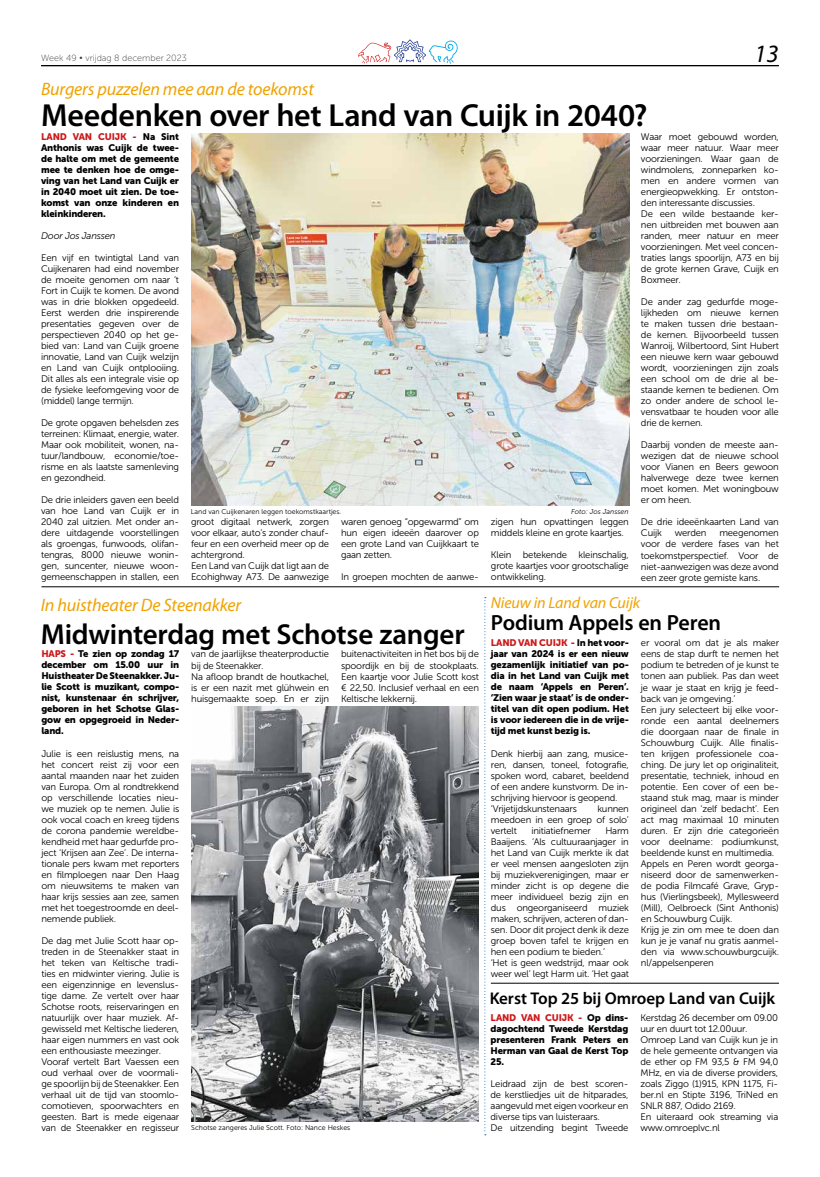
<style>
.page{position:relative;width:820px;height:1177px;background:#fff}
.page>*{position:absolute;margin:0;border:0;box-sizing:border-box;transform-origin:0 0}
.t1{font:600 32px "Myriad Pro";letter-spacing:-.01em;color:#000}
.t2{font:600 29px "Myriad Pro";letter-spacing:-.01em;color:#000}
.t3{font:italic 25px "Myriad Pro";color:#000}
.t4{font:600 22px "Myriad Pro";letter-spacing:-.01em;color:#000}
.t5{font:italic 18px "Myriad Pro";letter-spacing:-.01em;color:#f0a200}
.t6{font:600 17px "Myriad Pro";letter-spacing:-.01em;color:#000}
.t7{font:italic 16px "Myriad Pro";letter-spacing:-.01em;color:#f0a200}
.t8{font:9.5px/11px "Museo Sans 300";letter-spacing:-.02em;color:#000;text-align:justify}
.t9{font:9.5px/11px "Museo Sans 900";letter-spacing:-.02em;color:#000;text-align:justify}
.t10{font:italic 9.5px "Museo Sans 300";letter-spacing:-.02em;color:#000}
.t11{font:9px "Museo Sans 100";color:#3c3c3b}
.t12{font:7px "Museo Sans 300";color:#000}
.t13{font:italic 7px "Museo Sans 300";color:#000}
.s1{color:#cd1719}
</style>
<div class="page">
<svg style="left:358px;top:39px;width:99px;height:25px"></svg>
<hr style="left:41px;top:65px;width:737px;height:1px;background:#000">
<hr style="left:41px;top:586px;width:737px;height:1px;background:#000">
<hr style="left:490px;top:982px;width:288px;height:1px;background:#000">
<img style="left:191px;top:133px;width:437px;height:372px">
<img style="left:191px;top:706px;width:288px;height:415px">
<svg style="left:484px;top:597px;width:1px;height:538px"></svg>
<p class="t11" style="left:41px;top:53px;width:147px">Week 49 • vrijdag 8 december 2023</p>
<h3 class="t3" style="left:754px;top:38px;width:26px">13</h3>
<h3 class="t5" style="left:41px;top:78px;width:274px">Burgers puzzelen mee aan de toekomst</h3>
<h1 class="t1" style="left:41px;top:95px;width:607px">Meedenken over het Land van Cuijk in 2040?</h1>
<p class="t9" style="left:41px;top:131px;width:139px"><span class="s1">LAND VAN CUIJK -</span> Na Sint Anthonis was Cuijk de twee&shy;de halte om met de gemeente mee te denken hoe de omge&shy;ving van het Land van Cuijk er in 2040 moet uit zien. De toe&shy;komst van onze kinderen en kleinkinderen.</p>
<p class="t10" style="left:41px;top:231px;width:76px">Door Jos Janssen</p>
<p class="t8" style="left:41px;top:252px;width:139px">Een vijf en twintigtal Land van Cuijkenaren had eind november de moeite genomen om naar ’t Fort in Cuijk te komen. De avond was in drie blokken opgedeeld.<br>Eerst werden drie inspirerende presentaties gegeven over de perspectieven 2040 op het ge&shy;bied van: Land van Cuijk groene innovatie, Land van Cuijk welzijn en Land van Cuijk ontplooiing.<br>Dit alles als een integrale visie op de fysieke leefomgeving voor de (middel) lange termijn.</p>
<p class="t8" style="left:41px;top:417px;width:139px">De grote opgaven behelsden zes terreinen: Klimaat, energie, water.<br>Maar ook mobiliteit, wonen, na&shy;tuur/landbouw, economie/toe&shy;risme en als laatste samenleving en gezondheid.</p>
<p class="t8" style="left:41px;top:494px;width:139px">De drie inleiders gaven een beeld van hoe Land van Cuijk er in 2040 zal uitzien. Met onder an&shy;dere uitdagende voorstellingen als groengas, funwoods, olifan&shy;tengras, 8000 nieuwe wonin&shy;gen, suncenter, nieuwe woon&shy;gemeenschappen in stallen, een</p>
<p class="t8" style="left:640px;top:131px;width:139px;text-align:left">Waar moet gebouwd worden, waar meer natuur. Waar meer voorzieningen. Waar gaan de windmolens, zonneparken ko&shy;men en andere vormen van energieopwekking. Er ontston&shy;den interessante discussies.<br>De een wilde bestaande ker&shy;nen uitbreiden met bouwen aan randen, meer natuur en meer voorzieningen. Met veel concen&shy;traties langs spoorlijn, A73 en bij de grote kernen Grave, Cuijk en<br>Boxmeer.</p>
<p class="t8" style="left:640px;top:296px;width:139px">De ander zag gedurfde moge&shy;lijkheden om nieuwe kernen te maken tussen drie bestaan&shy;de kernen. Bijvoorbeeld tussen Wanroij, Wilbertoord, Sint Hubert een nieuwe kern waar gebouwd wordt, voorzieningen zijn zoals een school om de drie al be&shy;staande kernen te bedienen. Om zo onder andere de school le&shy;vensvatbaar te houden voor alle drie de kernen.</p>
<p class="t8" style="left:640px;top:440px;width:139px">Daarbij vonden de meeste aan&shy;wezigen dat de nieuwe school voor Vianen en Beers gewoon halverwege deze twee kernen moet komen. Met woningbouw er om heen.</p>
<p class="t8" style="left:640px;top:517px;width:139px">De drie ideeënkaarten Land van<br>Cuijk</p>
<p class="t12" style="left:191px;top:508px;width:152px">Land van Cuijkenaren leggen toekomstkaartjes.</p>
<p class="t13" style="left:571px;top:508px;width:59px">Foto: Jos Janssen</p>
<p class="t8" style="left:191px;top:516px;width:139px;text-align:left">groot digitaal netwerk, zorgen voor elkaar, auto’s zonder chauf&shy;feur en een overheid meer op de achtergrond.<br>Een Land van Cuijk dat ligt aan de<br>Ecohighway A73. De aanwezige</p>
<p class="t8" style="left:341px;top:516px;width:139px">waren genoeg “opgewarmd” om hun eigen ideeën daarover op een grote Land van Cuijkkaart te gaan zetten.</p>
<p class="t8" style="left:491px;top:516px;width:139px">zigen hun opvattingen leggen middels kleine en grote kaartjes.</p>
<p class="t8" style="left:491px;top:549px;width:139px">Klein betekende kleinschalig, grote kaartjes voor grootschalige ontwikkeling.</p>
<p class="t8" style="left:674px;top:528px;width:33px">werden</p>
<p class="t8" style="left:640px;top:528px;width:139px;text-indent:78px">meegenomen voor de verdere fases van het toekomstperspectief. Voor de niet-aanwezigen was deze avond een zeer grote gemiste kans.</p>
<p class="t8" style="left:341px;top:571px;width:139px">In groepen mochten de aanwe-</p>
<h3 class="t5" style="left:41px;top:593px;width:202px">In huistheater De Steenakker</h3>
<h2 class="t2" style="left:41px;top:615px;width:425px">Midwinterdag met Schotse zanger</h2>
<p class="t9" style="left:41px;top:648px;width:139px"><span class="s1">HAPS -</span> Te zien op zondag 17 december om 15.00 uur in Huistheater De Steenakker. Ju&shy;lie Scott is muzikant, compo&shy;nist, kunstenaar én schrijver, geboren in het Schotse Glas&shy;gow en opgegroeid in Neder&shy;land.</p>
<p class="t8" style="left:41px;top:747px;width:139px">Julie is een reislustig mens, na het concert reist zij voor een aantal maanden naar het zuiden van Europa. Om al rondtrekkend op verschillende locaties nieu&shy;we muziek op te nemen. Julie is ook vocal coach en kreeg tijdens de corona pandemie wereldbe&shy;kendheid met haar gedurfde pro&shy;ject ‘Krijsen aan Zee’. De interna&shy;tionale pers kwam met reporters en filmploegen naar Den Haag om nieuwsitems te maken van haar krijs sessies aan zee, samen met het toegestroomde en deel&shy;nemende publiek.</p>
<p class="t8" style="left:41px;top:934px;width:139px;text-align:left">De dag met Julie Scott haar op&shy;treden in de Steenakker staat in het teken van Keltische tradi&shy;ties en midwinter viering. Julie is een eigenzinnige en levenslus&shy;tige dame. Ze vertelt over haar<br>Schotse roots, reiservaringen en natuurlijk over haar muziek. Af&shy;gewisseld met Keltische liederen, haar eigen nummers en vast ook een enthousiaste meezinger.<br>Vooraf vertelt Bart Vaessen een oud verhaal over de voormali&shy;ge spoorlijn bij de Steenakker. Een verhaal uit de tijd van stoomlo&shy;comotieven, spoorwachters en geesten. Bart is mede eigenaar van de Steenakker en regisseur</p>
<p class="t8" style="left:191px;top:648px;width:139px;text-align:left">van de jaarlijkse theaterproductie bij de Steenakker.<br>Na afloop brandt de houtkachel, is er een nazit met glühwein en huisgemaakte soep. En er zijn</p>
<p class="t8" style="left:341px;top:648px;width:139px">buitenactiviteiten in het bos bij de spoordijk en bij de stookplaats.<br>Een kaartje voor Julie Scott kost € 22,50. Inclusief verhaal en een Keltische lekkernij.</p>
<p class="t12" style="left:191px;top:1123px;width:160px">Schotse zangeres Julie Scott. Foto: Nance Heskes</p>
<h3 class="t7" style="left:491px;top:593px;width:151px">Nieuw in Land van Cuijk</h3>
<h3 class="t4" style="left:491px;top:609px;width:231px">Podium Appels en Peren</h3>
<p class="t9" style="left:490px;top:637px;width:139px"><span class="s1">LAND VAN CUIJK -</span> In het voor&shy;jaar van 2024 is er een nieuw gezamenlijk initiatief van po&shy;dia in het Land van Cuijk met de naam ‘Appels en Peren’. ‘Zien waar je staat’ is de onder&shy;titel van dit open podium. Het is voor iedereen die in de vrije&shy;tijd met kunst bezig is.</p>
<p class="t8" style="left:490px;top:747px;width:139px;text-align:left">Denk hierbij aan zang, musice&shy;ren, dansen, toneel, fotografie, spoken word, cabaret, beeldend of een andere kunstvorm. De in&shy;schrijving hiervoor is geopend. ‘Vrijetijdskunstenaars</p>
<p class="t8" style="left:640px;top:637px;width:139px;text-align:left">er vooral om dat je als maker eens de stap durft te nemen het podium te betreden of je kunst te tonen aan publiek. Pas dan weet je waar je staat en krijg je feed&shy;back van je omgeving.’<br>Een jury selecteert bij elke voor&shy;ronde een aantal deelnemers die doorgaan naar de finale in<br>Schouwburg Cuijk. Alle finalis&shy;ten krijgen professionele coa&shy;ching. De jury let op originaliteit, presentatie, techniek, inhoud en potentie. Een cover of een be&shy;staand stuk mag, maar is minder origineel dan ‘zelf bedacht’. Een act mag maximaal 10 minuten duren. Er zijn drie categorieën voor deelname: podiumkunst, beeldende kunst en multimedia.<br>Appels en Peren wordt georga&shy;niseerd door de samenwerken&shy;de podia Filmcafé Grave, Gryp&shy;hus (Vierlingsbeek), Myllesweerd (Mill), Oelbroeck (Sint Anthonis) en Schouwburg Cuijk.<br>Krijg je zin om mee te doen dan kun je je vanaf nu gratis aanmel&shy;den via www.schouwburgcuijk. nl/appelsenperen</p>
<p class="t8" style="left:490px;top:802px;width:139px;text-indent:106px">kunnen meedoen in een groep of solo’ vertelt</p>
<p class="t8" style="left:531px;top:824px;width:61px">initiatiefnemer</p>
<p class="t8" style="left:490px;top:824px;width:139px;text-align:left;text-indent:114px">Harm<br>Baaijens. ‘Als cultuuraanjager in het Land van Cuijk merkte ik dat er veel mensen aangesloten zijn bij muziekverenigingen, maar er minder zicht is op degene die meer individueel bezig zijn en dus ongeorganiseerd muziek maken, schrijven, acteren of dan&shy;sen. Door dit project denk ik deze groep boven tafel te krijgen en hen een podium te bieden.’<br>‘Het is geen wedstrijd, maar ook weer wel’ legt Harm uit. ‘Het gaat</p>
<h3 class="t6" style="left:489px;top:987px;width:287px">Kerst Top 25 bij Omroep Land van Cuijk</h3>
<p class="t9" style="left:490px;top:1011px;width:139px"><span class="s1">LAND VAN CUIJK -</span> Op dins&shy;dagochtend Tweede Kerstdag presenteren Frank Peters en Herman van Gaal de Kerst Top 25.</p>
<p class="t8" style="left:490px;top:1077px;width:139px;text-align:left">Leidraad zijn de best scoren&shy;de kerstliedjes uit de hitparades, aangevuld met eigen voorkeur en diverse tips van luisteraars.<br>De uitzending begint Tweede</p>
<p class="t8" style="left:640px;top:1011px;width:139px;text-align:left">Kerstdag 26 december om 09.00 uur en duurt tot 12.00uur.<br>Omroep Land van Cuijk kun je in de hele gemeente ontvangen via de ether op FM 93,5 &amp; FM 94,0<br>MHz, en via de diverse providers, zoals Ziggo (1)915, KPN 1175, Fi&shy;ber.nl en Stipte 3196, TriNed en<br>SNLR 887, Odido 2169.<br>En uiteraard ook streaming via www.omroeplvc.nl</p>
</div>
